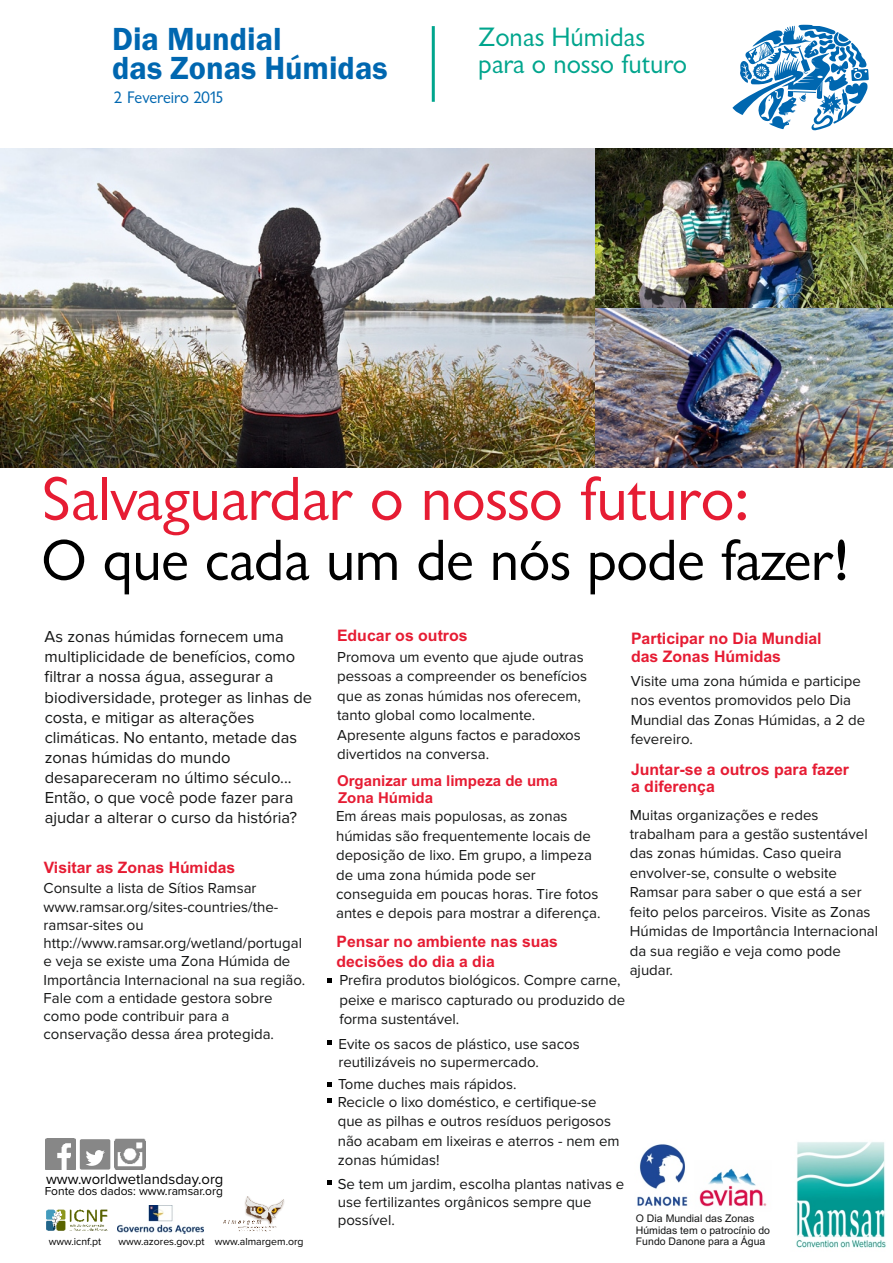
<style>
.page{position:relative;width:893px;height:1263px;background:#fff}
.page>*{position:absolute;margin:0;border:0;box-sizing:border-box;transform-origin:0 0}
.t1{font:64.2px "Garrison Sans";letter-spacing:-.01em;color:#e61c33}
.t2{font:60px "Garrison Sans";letter-spacing:-.01em;color:#000}
.t3{font:600 33.15px/29.5px "Franklin Gothic";color:#0067b0}
.t4{font:27.6px/27.5px "Garrison Sans";color:#00a58d}
.t5{font:17.25px "Garrison Sans";letter-spacing:-.02em;color:#0067b0}
.t6{font:16.5px/20.1px "Proxima Nova";color:#151616}
.t7{font:700 15.9px/18px "Arial";color:#e61c33}
.t8{font:700 15.75px/19.2px "Arial";color:#e61c33}
.t9{font:15px/19.4px "Proxima Nova";color:#151616}
.t10{font:700 15px "Arial";color:#e61c33}
.t11{font:14.85px "Proxima Nova";color:#000}
.t12{font:12px "Proxima Nova";color:#000}
.t13{font:10.5px/11.6px "Arial";color:#151616}
.t14{font:10.5px "Proxima Nova";color:#000}
</style>
<div class="page">
<svg style="left:327px;top:978px;width:5px;height:5px"></svg>
<svg style="left:327px;top:1040px;width:5px;height:5px"></svg>
<svg style="left:327px;top:1082px;width:5px;height:5px"></svg>
<svg style="left:327px;top:1099px;width:5px;height:4px"></svg>
<svg style="left:327px;top:1180px;width:5px;height:5px"></svg>
<img style="left:595px;top:149px;width:298px;height:319px">
<img style="left:0;top:149px;width:595px;height:319px">
<svg style="left:732px;top:25px;width:137px;height:106px"></svg>
<img style="left:881px;top:1142px;width:5px;height:106px">
<svg style="left:637px;top:1142px;width:244px;height:106px"></svg>
<div style="left:80px;top:1139px;width:30px;height:30px;background:#878787;border-radius:2px"></div>
<svg style="left:86px;top:1150px;width:19px;height:16px"></svg>
<img style="left:114px;top:1138px;width:31px;height:31px">
<img style="left:45px;top:1138px;width:31px;height:31px">
<img style="left:224px;top:1196px;width:61px;height:35px">
<img style="left:46px;top:1210px;width:62px;height:21px">
<img style="left:118px;top:1205px;width:85px;height:28px">
<hr style="left:432px;top:26px;width:3px;height:76px;background:#00a58d">
<h3 class="t3" style="left:112px;top:26px;width:277px">Dia Mundial<br>das Zonas Húmidas</h3>
<p class="t5" style="left:114px;top:91px;width:111px">2 Fevereiro 2015</p>
<h3 class="t4" style="left:478px;top:26px;width:210px">Zonas Húmidas para o nosso futuro</h3>
<h1 class="t1" style="left:41px;top:476px;width:710px">Salvaguardar o nosso futuro:</h1>
<h2 class="t2" style="left:41px;top:539px;width:810px">O que cada um de nós pode fazer!</h2>
<p class="t6" style="left:45px;top:627px;width:269px">As zonas húmidas fornecem uma multiplicidade de benefícios, como filtrar a nossa água, assegurar a biodiversidade, proteger as linhas de costa, e mitigar as alterações climáticas. No entanto, metade das zonas húmidas do mundo desapareceram no último século...<br>Então, o que você pode fazer para ajudar a alterar o curso da história?</p>
<p class="t7" style="left:337px;top:628px;width:132px">Educar os outros</p>
<p class="t7" style="left:631px;top:631px;width:192px">Participar no Dia Mundial das Zonas Húmidas</p>
<p class="t9" style="left:337px;top:648px;width:251px">Promova um evento que ajude outras pessoas a compreender os benefícios que as zonas húmidas nos oferecem, tanto global como localmente.<br>Apresente alguns factos e paradoxos divertidos na conversa.</p>
<p class="t10" style="left:338px;top:792px;width:97px">Zona Húmida</p>
<p class="t9" style="left:336px;top:807px;width:266px">Em áreas mais populosas, as zonas húmidas são frequentemente locais de deposição de lixo. Em grupo, a limpeza de uma zona húmida pode ser conseguida em poucas horas. Tire fotos antes e depois para mostrar a diferença.</p>
<p class="t9" style="left:631px;top:672px;width:236px">Visite uma zona húmida e participe nos eventos promovidos pelo Dia<br>Mundial das Zonas Húmidas, a 2 de fevereiro.</p>
<p class="t7" style="left:631px;top:763px;width:220px;line-height:16.5px">Juntar-se a outros para fazer a diferença</p>
<p class="t10" style="left:337px;top:775px;width:222px">Organizar uma limpeza de uma</p>
<p class="t9" style="left:630px;top:805px;width:250px">Muitas organizações e redes trabalham para a gestão sustentável das zonas húmidas. Caso queira envolver-se, consulte o website<br>Ramsar para saber o que está a ser feito pelos parceiros. Visite as Zonas<br>Húmidas de Importância Internacional da sua região e veja como pode ajudar.</p>
<p class="t8" style="left:44px;top:859px;width:193px">Visitar as Zonas Húmidas</p>
<p class="t9" style="left:44px;top:880px;width:263px;line-height:18.3px">Consulte a lista de Sítios Ramsar www.ramsar.org/sites-countries/the&shy;ramsar-sites ou http://www.ramsar.org/wetland/portugal e veja se existe uma Zona Húmida de Importância Internacional na sua região.<br>Fale com a entidade gestora sobre como pode contribuir para a conservação dessa área protegida.</p>
<p class="t8" style="left:337px;top:934px;width:223px">Pensar no ambiente nas suas decisões do dia a dia</p>
<p class="t9" style="left:339px;top:971px;width:287px">Prefira produtos biológicos. Compre carne, peixe e marisco capturado ou produzido de forma sustentável.</p>
<p class="t9" style="left:338px;top:1035px;width:243px;line-height:18.3px">Evite os sacos de plástico, use sacos reutilizáveis no supermercado.</p>
<p class="t9" style="left:338px;top:1075px;width:260px;line-height:18px">Tome duches mais rápidos.<br>Recicle o lixo doméstico, e certifique-se</p>
<p class="t9" style="left:338px;top:1112px;width:283px">que as pilhas e outros resíduos perigosos não acabam em lixeiras e aterros - nem em zonas húmidas!</p>
<p class="t9" style="left:338px;top:1175px;width:288px;line-height:18.3px">Se tem um jardim, escolha plantas nativas e use fertilizantes orgânicos sempre que possível.</p>
<p class="t11" style="left:46px;top:1172px;width:179px">www.worldwetlandsday.org</p>
<p class="t12" style="left:45px;top:1186px;width:180px">Fonte dos dados: www.ramsar.org</p>
<p class="t14" style="left:49px;top:1237px;width:54px">www.icnf.pt</p>
<p class="t14" style="left:215px;top:1236px;width:90px">www.almargem.org</p>
<p class="t13" style="left:636px;top:1214px;width:136px">O Dia Mundial das Zonas<br>Húmidas tem o patrocínio do<br>Fundo Danone para a Água</p>
<p class="t14" style="left:118px;top:1236px;width:88px">www.azores.gov.pt</p>
</div>
